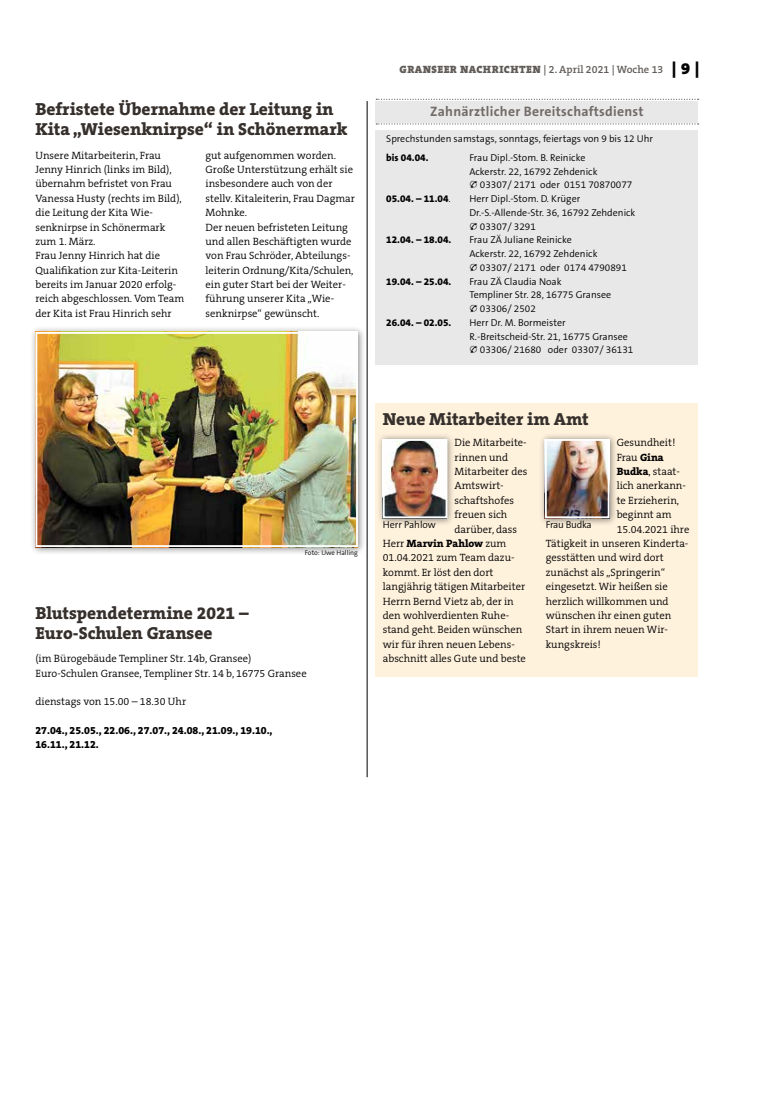
<style>
.page{position:relative;width:762px;height:1117px;background:#fff}
.page>*{position:absolute;margin:0;border:0;box-sizing:border-box;transform-origin:0 0}
.t1{font:800 17.5px/20px "The Serif B W8";color:#36302d}
.t2{font:700 13.75px "The Sans B W7";letter-spacing:.02em;color:#716c69}
.t3{font:300 10.62px/14.4px "The Serif B W4";color:#000}
.t4{font:800 10.62px/14.4px "The Serif B W8";color:#000}
.t5{font:600 10.62px "The Serif B W6";color:#615c58}
.t6{font:300 10px "The Sans B W4";color:#000}
.t7{font:800 10px "The Sans B W8";color:#000}
.t8{font:300 10px "The Sans B W4";letter-spacing:-.02em;color:#000}
.t9{font:300 6.88px "The Sans B W4";color:#000}
.s1{font-family:"The Serif B W9";font-weight:900}
.s2{font-family:"The Serif B W9";font-weight:900;font-size:16.25px;color:#000}
.s3{font-family:"The Sans B W4";font-weight:300}
.s4{font-family:"The Serif B W4";font-weight:300}
.s5{font-family:"The Serif B W8";font-weight:800}
</style>
<div class="page">
<hr style="left:367px;top:101px;width:1px;height:676px;background:#000">
<div style="left:30px;top:326px;width:336px;height:229px;background:#000;opacity:.45"></div>
<img style="left:38px;top:335px;width:317px;height:209px">
<div style="left:35px;top:332px;width:323px;height:215px;border:2px solid #fff"></div>
<div style="left:376px;top:403px;width:322px;height:273px;background:#fff2dd"></div>
<div style="left:377px;top:433px;width:78px;height:93px;background:#000;opacity:.45"></div>
<img style="left:386px;top:442px;width:58px;height:73px">
<div style="left:383px;top:439px;width:64px;height:79px;border:2px solid #fff"></div>
<div style="left:539px;top:433px;width:78px;height:93px;background:#000;opacity:.45"></div>
<img style="left:548px;top:442px;width:58px;height:73px">
<div style="left:545px;top:439px;width:64px;height:79px;border:2px solid #fff"></div>
<div style="left:376px;top:101px;width:322px;height:21px;background:#e9e8e8"></div>
<svg style="left:376px;top:99px;width:322px;height:1px"></svg>
<svg style="left:376px;top:123px;width:322px;height:2px"></svg>
<div style="left:376px;top:130px;width:322px;height:234px;background:#e9e8e8"></div>
<h1 class="t1" style="left:35px;top:99px;width:314px">Befristete Übernahme der Leitung in<br>Kita „Wiesenknirpse“ in Schönermark</h1>
<p class="t3" style="left:35px;top:148px;width:150px">Unsere Mitarbeiterin, Frau<br>Jenny Hinrich (links im Bild), übernahm befristet von Frau<br>Vanessa Husty (rechts im Bild), die Leitung der Kita Wie&shy;senknirpse in Schönermark zum 1. März.<br>Frau Jenny Hinrich hat die<br>Qualifikation zur Kita-Leiterin bereits im Januar 2020 erfolg&shy;reich abgeschlossen. Vom Team der Kita ist Frau Hinrich sehr</p>
<p class="t3" style="left:206px;top:148px;width:151px">gut aufgenommen worden.<br>Große Unterstützung erhält sie insbesondere auch von der stellv. Kitaleiterin, Frau Dagmar<br>Mohnke.<br>Der neuen befristeten Leitung und allen Beschäftigten wurde von Frau Schröder, Abteilungs&shy;leiterin Ordnung/Kita/Schulen, ein guter Start bei der Weiter&shy;führung unserer Kita „Wie&shy;senknirpse“ gewünscht.</p>
<p class="t9" style="left:305px;top:547px;width:55px">Foto: Uwe Halling</p>
<h1 class="t1" style="left:35px;top:602px;width:215px">Blutspendetermine 2021 –<br>Euro-Schulen Gransee</h1>
<p class="t3" style="left:35px;top:651px;width:273px">(im Bürogebäude Templiner Str. 14b, Gransee)<br>Euro-Schulen Gransee, Templiner Str. 14 b, 16775 Gransee</p>
<p class="t3" style="left:35px;top:694px;width:152px">dienstags von 15.00 – 18.30 Uhr</p>
<p class="t4" style="left:35px;top:723px;width:239px">27.04., 25.05., 22.06., 27.07., 24.08., 21.09., 19.10.,<br>16.11., 21.12.</p>
<p class="t5" style="left:399px;top:63px;width:301px"><span class="s1">GRANSEER NACHRICHTEN</span> | 2. April 2021 | Woche 13 <span class="s2">| 9 |</span></p>
<p class="t2" style="left:430px;top:102px;width:215px">Zahnärztlicher Bereitschaftsdienst</p>
<p class="t6" style="left:386px;top:132px;width:268px">Sprechstunden samstags, sonntags, feiertags von 9 bis 12 Uhr</p>
<p class="t7" style="left:386px;top:151px;width:44px">bis 04.04.</p>
<p class="t6" style="left:469px;top:151px;width:117px">Frau Dipl.-Stom. B. Reinicke</p>
<p class="t6" style="left:469px;top:165px;width:130px">Ackerstr. 22, 16792 Zehdenick</p>
<p class="t6" style="left:480px;top:178px;width:154px">03307/ 2171 oder 0151 70870077</p>
<p class="t7" style="left:386px;top:192px;width:66px">05.04. – 11.04<span class="s3">.</span></p>
<p class="t6" style="left:469px;top:192px;width:112px">Herr Dipl.-Stom. D. Krüger</p>
<p class="t6" style="left:469px;top:206px;width:167px">Dr.-S.-Allende-Str. 36, 16792 Zehdenick</p>
<p class="t6" style="left:480px;top:220px;width:57px">03307/ 3291</p>
<p class="t7" style="left:386px;top:233px;width:66px">12.04. – 18.04.</p>
<p class="t6" style="left:469px;top:233px;width:104px">Frau ZÄ Juliane Reinicke</p>
<p class="t6" style="left:469px;top:247px;width:130px">Ackerstr. 22, 16792 Zehdenick</p>
<p class="t6" style="left:480px;top:261px;width:148px">03307/ 2171 oder 0174 4790891</p>
<p class="t7" style="left:386px;top:275px;width:66px">19.04. – 25.04.</p>
<p class="t6" style="left:469px;top:275px;width:94px">Frau ZÄ Claudia Noak</p>
<p class="t6" style="left:469px;top:288px;width:143px">Templiner Str. 28, 16775 Gransee</p>
<p class="t6" style="left:480px;top:302px;width:57px">03306/ 2502</p>
<p class="t7" style="left:386px;top:316px;width:66px">26.04. – 02.05.</p>
<p class="t6" style="left:469px;top:316px;width:98px">Herr Dr. M. Bormeister</p>
<p class="t6" style="left:469px;top:330px;width:160px">R.-Breitscheid-Str. 21, 16775 Gransee</p>
<p class="t6" style="left:480px;top:343px;width:155px">03306/ 21680 oder 03307/ 36131</p>
<h1 class="t1" style="left:383px;top:409px;width:208px">Neue Mitarbeiter im Amt</h1>
<p class="t3" style="left:454px;top:435px;width:74px">Die Mitarbeite&shy;rinnen und<br>Mitarbeiter des<br>Amtswirt&shy;schaftshofes freuen sich darüber, dass</p>
<p class="t4" style="left:383px;top:536px;width:125px"><span class="s4">Herr</span> Marvin Pahlow <span class="s4">zum</span></p>
<p class="t3" style="left:383px;top:550px;width:145px">01.04.2021 zum Team dazu&shy;kommt. Er löst den dort langjährig tätigen Mitarbeiter<br>Herrn Bernd Vietz ab, der in den wohlverdienten Ruhe&shy;stand geht. Beiden wünschen wir für ihren neuen Lebens&shy;abschnitt alles Gute und beste</p>
<p class="t3" style="left:617px;top:435px;width:60px">Gesundheit!</p>
<p class="t3" style="left:617px;top:450px;width:48px">Frau <span class="s5">Gina</span></p>
<p class="t3" style="left:617px;top:464px;width:65px"><span class="s5">Budka</span>, staat-</p>
<p class="t3" style="left:617px;top:478px;width:71px">lich anerkann-</p>
<p class="t3" style="left:617px;top:493px;width:64px">te Erzieherin,</p>
<p class="t3" style="left:617px;top:507px;width:56px">beginnt am</p>
<p class="t3" style="left:617px;top:522px;width:74px">15.04.2021 ihre</p>
<p class="t3" style="left:546px;top:536px;width:144px">Tätigkeit in unseren Kinderta-</p>
<p class="t3" style="left:546px;top:550px;width:119px">gesstätten und wird dort</p>
<p class="t3" style="left:546px;top:565px;width:121px">zunächst als „Springerin“</p>
<p class="t3" style="left:546px;top:579px;width:124px">eingesetzt. Wir heißen sie</p>
<p class="t3" style="left:546px;top:593px;width:124px">herzlich willkommen und</p>
<p class="t3" style="left:546px;top:608px;width:127px">wünschen ihr einen guten</p>
<p class="t3" style="left:546px;top:622px;width:124px">Start in ihrem neuen Wir-</p>
<p class="t3" style="left:546px;top:637px;width:57px">kungskreis!</p>
<p class="t6" style="left:383px;top:517px;width:55px">Herr Pahlow</p>
<p class="t8" style="left:546px;top:517px;width:48px">Frau Budka</p>
</div>
